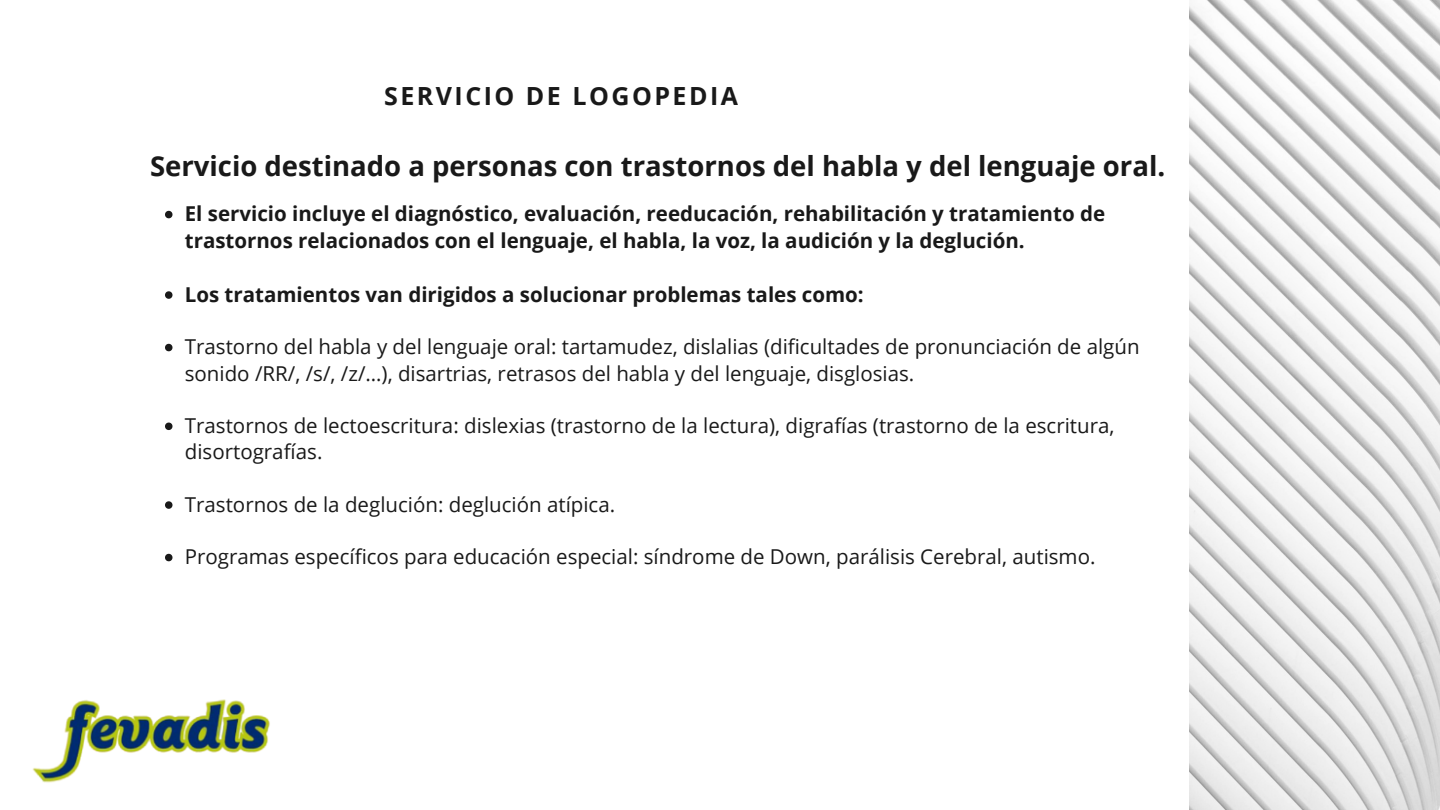
<style>
.page{position:relative;width:1440px;height:810px;background:#fff}
.page>*{position:absolute;margin:0;border:0;box-sizing:border-box;transform-origin:0 0}
.t1{font:700 27.5px "Open Sans";color:#191919}
.t2{font:700 25px "Open Sans";letter-spacing:.1em;color:#191919}
.t3{font:20.5px/26.2px "Open Sans";color:#191919}
.t4{font:700 20.5px/26.2px "Open Sans";color:#191919}
</style>
<div class="page">
<img style="left:32px;top:553px;width:238px;height:230px">
<svg style="left:165px;top:291px;width:7px;height:8px"></svg>
<svg style="left:165px;top:344px;width:7px;height:7px"></svg>
<svg style="left:165px;top:423px;width:7px;height:7px"></svg>
<svg style="left:165px;top:501px;width:7px;height:8px"></svg>
<svg style="left:165px;top:554px;width:7px;height:7px"></svg>
<svg style="left:165px;top:211px;width:7px;height:7px"></svg>
<img style="left:1190px;top:0;width:250px;height:810px">
<p class="t2" style="left:384px;top:79px;width:356px">SERVICIO DE LOGOPEDIA</p>
<h1 class="t1" style="left:150px;top:146px;width:1017px">Servicio destinado a personas con trastornos del habla y del lenguaje oral.</h1>
<p class="t4" style="left:185px;top:200px;width:922px">El servicio incluye el diagnóstico, evaluación, reeducación, rehabilitación y tratamiento de trastornos relacionados con el lenguaje, el habla, la voz, la audición y la deglución.</p>
<p class="t4" style="left:185px;top:281px;width:680px">Los tratamientos van dirigidos a solucionar problemas tales como:</p>
<p class="t3" style="left:185px;top:333px;width:956px">Trastorno del habla y del lenguaje oral: tartamudez, dislalias (dificultades de pronunciación de algún sonido /RR/, /s/, /z/…), disartrias, retrasos del habla y del lenguaje, disglosias.</p>
<p class="t3" style="left:185px;top:412px;width:931px">Trastornos de lectoescritura: dislexias (trastorno de la lectura), digrafías (trastorno de la escritura, disortografías.</p>
<p class="t3" style="left:185px;top:491px;width:432px">Trastornos de la deglución: deglución atípica.</p>
<p class="t3" style="left:185px;top:543px;width:912px">Programas específicos para educación especial: síndrome de Down, parálisis Cerebral, autismo.</p>
</div>
